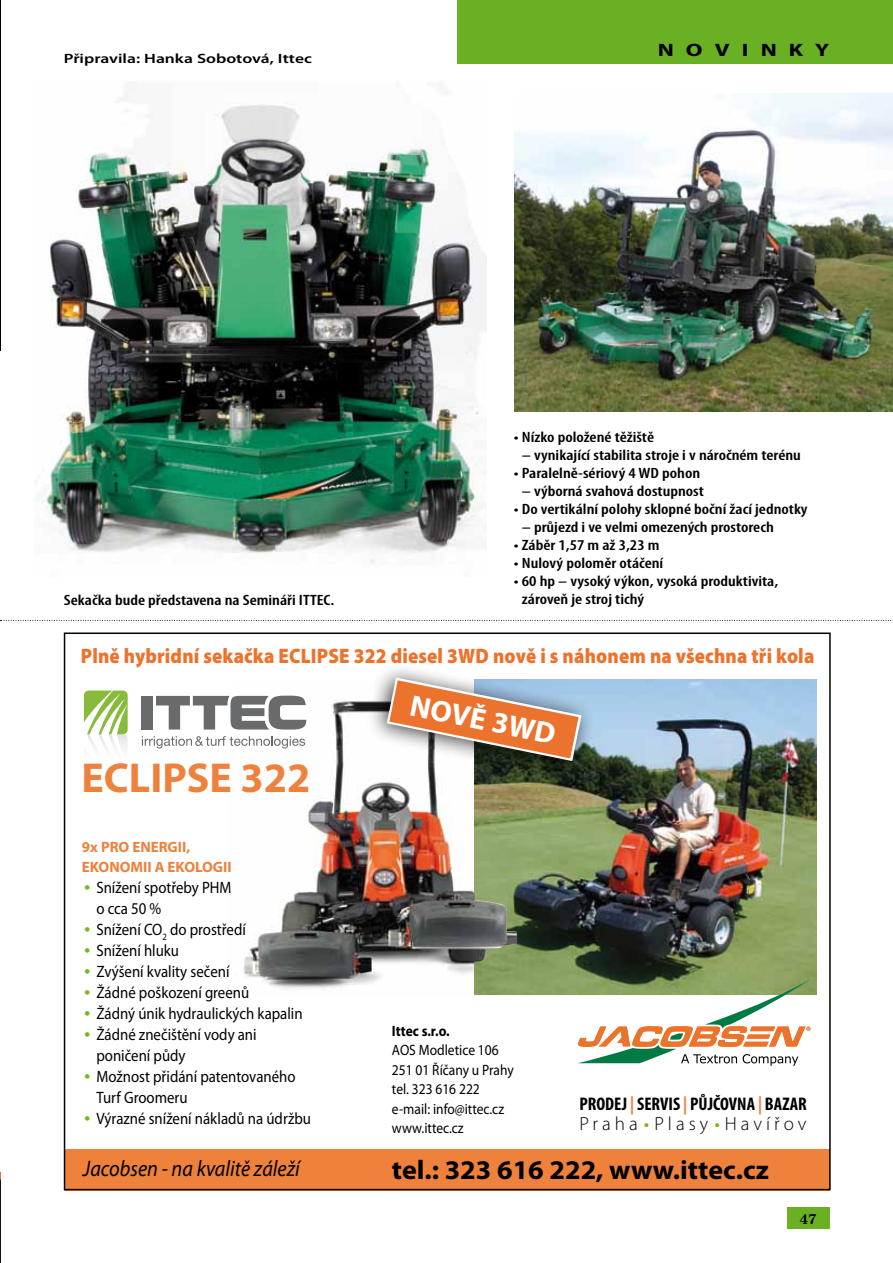
<style>
.page{position:relative;width:893px;height:1263px;background:#fff}
.page>*{position:absolute;margin:0;border:0;box-sizing:border-box;transform-origin:0 0}
.t1{font:700 42px "Myriad Pro";color:#ee813c}
.t2{font:700 30px "Myriad Pro";color:#fff}
.t3{font:700 27px "Myriad Pro";color:#000;scale:1.04 1}
.t4{font:italic 22.5px "Myriad Pro";color:#000;scale:.9 1}
.t5{font:900 21px "Myriad Pro";letter-spacing:.01em;color:#ec732d;scale:.9 1}
.t6{font:300 19.2px "Myriad Pro";letter-spacing:.21em;color:#000}
.t7{font:700 condensed 18.3px "Myriad Pro";color:#000}
.t8{font:700 18px "Myriad Pro";letter-spacing:.515em;color:#000;scale:1.3 1}
.t9{font:16.5px/21px "Myriad Pro";color:#000;scale:.9 1}
.t10{font:600 condensed 15px "Myriad Pro";color:#000;scale:1.2 1}
.t11{font:15px/19.5px "Myriad Pro";color:#000;scale:.9 1}
.t12{font:700 15px/19.5px "Myriad Pro";color:#ee813c}
.t13{font:700 15px "Myriad Pro";color:#000;scale:.9 1}
.t14{font:600 13.5px "Myriad Pro";color:#000;scale:1.3 1}
.t15{font:700 13.5px "Century Old Style Std";color:#000;scale:.95 1}
.s1{font-family:"URW Antiqua TCE";color:#7ab51d}
.s2{color:#ee813c}
.s3{font-family:"URW Antiqua TCE";font-weight:400;font-size:14.4px;color:#7ab51d}
</style>
<div class="page">
<div style="left:787px;top:1208px;width:42px;height:21px;background:#6ab023"></div>
<div style="left:457px;top:0;width:436px;height:64px;background:#6ab023"></div>
<hr style="left:0;top:0;width:1px;height:351px;background:#000">
<img style="left:0;top:1170px;width:1px;height:93px">
<img style="left:228px;top:695px;width:302px;height:300px">
<div style="left:65px;top:1149px;width:765px;height:41px;background:#ee813c"></div>
<div style="left:142px;top:696px;width:11px;height:33px;background:#696a6b"></div>
<svg style="left:156px;top:696px;width:150px;height:33px"></svg>
<svg style="left:84px;top:690px;width:44px;height:58px"></svg>
<svg style="left:142px;top:736px;width:163px;height:12px"></svg>
<svg style="left:0;top:620px;width:893px;height:1px"></svg>
<img style="left:475px;top:679px;width:341px;height:315px">
<img style="left:445px;top:891px;width:72px;height:71px">
<svg style="left:578px;top:979px;width:233px;height:87px"></svg>
<img style="left:514px;top:94px;width:379px;height:317px">
<img style="left:35px;top:82px;width:451px;height:482px">
<div style="left:363px;top:660px;width:230px;height:118px;background:#000;opacity:.75"></div>
<svg style="left:387px;top:677px;width:194px;height:84px;background:#cb987a"></svg>
<p class="t14" style="left:64px;top:50px;width:192px">Připravila: Hanka Sobotová, Ittec</p>
<p class="t8" style="left:658px;top:38px;width:133px">n ovin ky</p>
<p class="t10" style="left:514px;top:428px;width:118px">• Nízko položené těžiště</p>
<p class="t10" style="left:522px;top:446px;width:234px">– vynikající stabilita stroje i v náročném terénu</p>
<p class="t10" style="left:514px;top:464px;width:157px">• Paralelně-sériový 4 WD pohon</p>
<p class="t10" style="left:522px;top:482px;width:153px">– výborná svahová dostupnost</p>
<p class="t10" style="left:514px;top:500px;width:246px">• Do vertikální polohy sklopné boční žací jednotky</p>
<p class="t10" style="left:522px;top:518px;width:211px">– průjezd i ve velmi omezených prostorech</p>
<p class="t10" style="left:514px;top:536px;width:123px">• Záběr 1,57 m až 3,23 m</p>
<p class="t10" style="left:514px;top:554px;width:126px">• Nulový poloměr otáčení</p>
<p class="t10" style="left:514px;top:572px;width:222px">• 60 hp – vysoký výkon, vysoká produktivita,</p>
<p class="t10" style="left:64px;top:591px;width:227px">Sekačka bude představena na Semináři ITTEC.</p>
<p class="t10" style="left:522px;top:590px;width:103px">zároveň je stroj tichý</p>
<h3 class="t5" style="left:81px;top:642px;width:817px">Plně hybridní sekačka ECLIPSE 322 diesel 3WD nově i s náhonem na všechna tři kola</h3>
<h1 class="t1" style="left:82px;top:750px;width:230px">ECLIPSE 322</h1>
<p class="t12" style="left:82px;top:837px;width:146px">9x PRO ENERGII,<br>EKONOMII A EKOLOGII</p>
<p class="t9" style="left:96px;top:876px;width:152px;text-indent:-15px"><span class="s1">•</span> Snížení spotřeby PHM o cca 50 %</p>
<p class="t9" style="left:82px;top:918px;width:184px"><span class="s1">•</span> Snížení CO<sub>2</sub> do prostředí</p>
<p class="t9" style="left:82px;top:939px;width:110px"><span class="s1">•</span> Snížení hluku</p>
<p class="t9" style="left:82px;top:960px;width:166px"><span class="s1">•</span> Zvýšení kvality sečení</p>
<p class="t9" style="left:82px;top:981px;width:187px"><span class="s1">•</span> Žádné poškození greenů</p>
<p class="t9" style="left:82px;top:1002px;width:247px"><span class="s1">•</span> Žádný únik hydraulických kapalin</p>
<p class="t9" style="left:96px;top:1023px;width:180px;text-indent:-15px"><span class="s1">•</span> Žádné znečištění vody ani poničení půdy</p>
<p class="t9" style="left:96px;top:1065px;width:223px;text-indent:-15px"><span class="s1">•</span> Možnost přidání patentovaného<br>Turf Groomeru</p>
<p class="t9" style="left:82px;top:1107px;width:256px"><span class="s1">•</span> Výrazné snížení nákladů na údržbu</p>
<h2 class="t2" style="left:415px;top:685px;width:149px;rotate:12deg">NOV Ě 3WD</h2>
<p class="t13" style="left:392px;top:1021px;width:65px">Ittec s.r.o.</p>
<p class="t11" style="left:392px;top:1040px;width:137px">AOS Modletice 106<br>251 01 Říčany u Prahy tel. 323 616 222 e-mail: info@ittec.cz www.ittec.cz</p>
<p class="t7" style="left:579px;top:1092px;width:229px">PRODEJ <span class="s2">|</span> SERVIS <span class="s2">|</span> PŮJČOVNA <span class="s2">|</span> BAZAR</p>
<p class="t6" style="left:579px;top:1112px;width:229px">Praha<span class="s3">•</span>Plasy<span class="s3">•</span>Havířov</p>
<h3 class="t4" style="left:83px;top:1155px;width:242px">Jacobsen - na kvalitě záleží</h3>
<h3 class="t3" style="left:392px;top:1152px;width:364px">tel.: 323 616 222, www.ittec.cz</h3>
<p class="t15" style="left:800px;top:1210px;width:19px">47</p>
</div>
